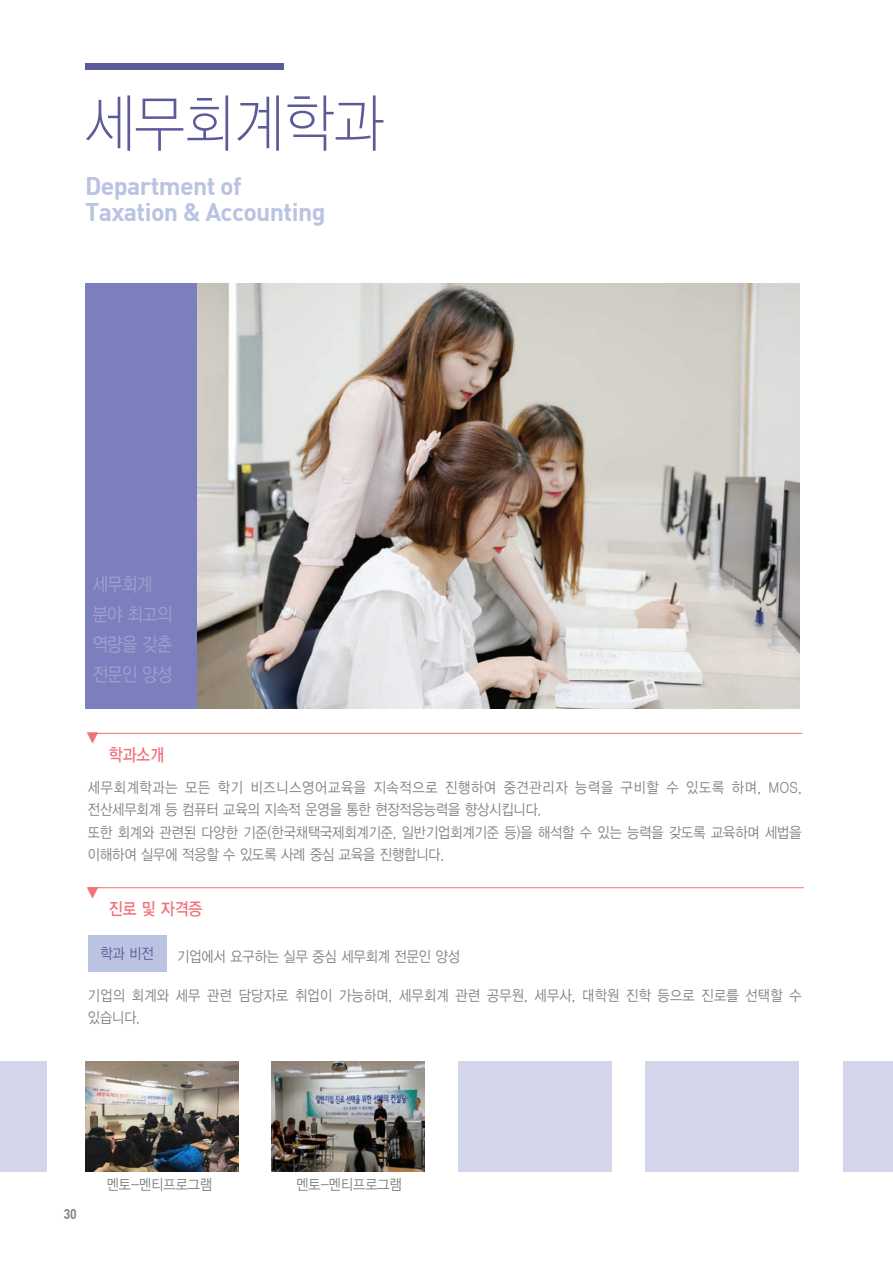
<style>
.page{position:relative;width:893px;height:1263px;background:#fff}
.page>*{position:absolute;margin:0;border:0;box-sizing:border-box;transform-origin:0 0}
.t1{font:62.85px "YDIYGO310";color:#5c5a97;scale:.86 1}
.t2{font:25.05px "Dinbol";letter-spacing:-.025em;color:#bac3e2}
.t3{font:19.2px "YDIYGO320";letter-spacing:-.025em;color:#9da2d1;scale:.86 1}
.t4{font:17.4px "YDIYGO330";color:#f17079;scale:.86 1}
.바탕글{font:15px/22.2px "YDIYGO320";color:#808285;scale:.88 1}
.바탕글-2{font:15px/22.2px "YDIYGO320";letter-spacing:.055em;color:#808285;scale:.88 1}
.바탕글-3{font:15px/22.2px "YDIYGO320";letter-spacing:.025em;color:#808285;scale:.88 1}
.바탕글-4{font:15px "YDIYGO320";color:#5c5a97;scale:.88 1}
.t5{font:13.95px "Dinbol";color:#808285;scale:.86 1}
</style>
<div class="page">
<div style="left:843px;top:1061px;width:50px;height:110px;background:#d3d6ea"></div>
<div style="left:85px;top:64px;width:198px;height:6px;background:#5c5a97"></div>
<div style="left:0;top:1061px;width:47px;height:111px;background:#d3d6ea"></div>
<hr style="left:88px;top:733px;width:714px;height:1px;background:#f17079">
<div style="left:88px;top:935px;width:78px;height:37px;background:#bac3e2"></div>
<hr style="left:88px;top:887px;width:716px;height:1px;background:#f17079">
<img style="left:85px;top:1061px;width:153px;height:111px">
<img style="left:272px;top:1061px;width:153px;height:111px">
<div style="left:459px;top:1061px;width:153px;height:111px;background:#d3d6ea"></div>
<div style="left:645px;top:1061px;width:154px;height:111px;background:#d3d6ea"></div>
<img style="left:197px;top:283px;width:602px;height:425px">
<div style="left:85px;top:283px;width:112px;height:425px;background:#7c7fbd"></div>
<p class="t1" style="left:85px;top:89px;width:348px">세무회계학과</p>
<p class="t2" style="left:85px;top:170px;width:158px">Department of</p>
<p class="t2" style="left:85px;top:196px;width:242px">Taxation &amp; Accounting</p>
<p class="t3" style="left:93px;top:574px;width:71px">세무회계</p>
<p class="t3" style="left:93px;top:604px;width:94px">분야 최고의</p>
<p class="t3" style="left:93px;top:634px;width:94px">역량을 갖춘</p>
<p class="t3" style="left:93px;top:664px;width:94px">전문인 양성</p>
<p class="t4" style="left:85px;top:728px;width:19px">▼</p>
<p class="t4" style="left:109px;top:745px;width:66px">학과소개</p>
<p class="바탕글-2" style="left:88px;top:777px;width:812px">세무회계학과는 모든 학기 비즈니스영어교육을 지속적으로 진행하여 중견관리자 능력을 구비할 수 있도록 하며, MOS, 전산세무회계 등 컴퓨터 교육의 지속적 운영을 통한 현장적응능력을 향상시킵니다.</p>
<p class="바탕글" style="left:88px;top:821px;width:812px">또한 회계와 관련된 다양한 기준(한국채택국제회계기준, 일반기업회계기준 등)을 해석할 수 있는 능력을 갖도록 교육하며 세법을 이해하여 실무에 적응할 수 있도록 사례 중심 교육을 진행합니다.</p>
<p class="t4" style="left:85px;top:883px;width:19px">▼</p>
<p class="t4" style="left:109px;top:899px;width:110px">진로 및 자격증</p>
<p class="바탕글-4" style="left:100px;top:945px;width:62px">학과 비전</p>
<p class="바탕글" style="left:177px;top:946px;width:323px">기업에서 요구하는 실무 중심 세무회계 전문인 양성</p>
<p class="바탕글-3" style="left:88px;top:984px;width:812px">기업의 회계와 세무 관련 담당자로 취업이 가능하며, 세무회계 관련 공무원, 세무사, 대학원 진학 등으로 진로를 선택할 수 있습니다.</p>
<p class="t5" style="left:64px;top:1204px;width:17px">30</p>
<p class="바탕글" style="left:107px;top:1174px;width:121px">멘토-멘티프로그램</p>
<p class="바탕글" style="left:296px;top:1174px;width:121px">멘토-멘티프로그램</p>
</div>
